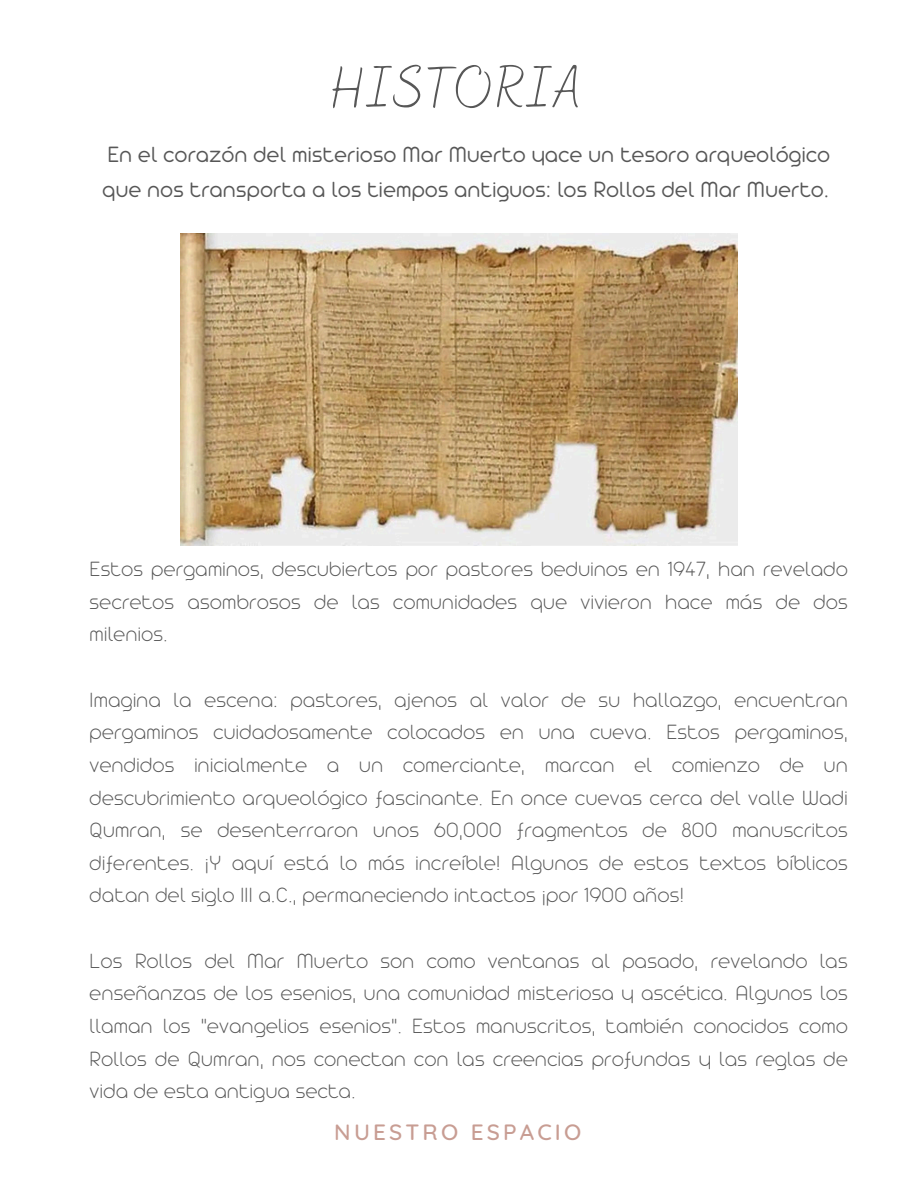
<style>
.page{position:relative;width:918px;height:1188px;background:#fff}
.page>*{position:absolute;margin:0;border:0;box-sizing:border-box;transform-origin:0 0}
.t1{font:100 59.85px "Bakerie Smooth";letter-spacing:.005em;color:#575757}
.t2{font:300 23.85px/34.8px "Arista Pro";letter-spacing:.02em;color:#575757}
.t3{font:500 22.5px "Quicksand";letter-spacing:.14em;color:#c89d93}
.t4{font:200 22.35px/32.7px "Arista Pro";letter-spacing:.02em;color:#575757;text-align:justify}
</style>
<div class="page">
<img style="left:181px;top:234px;width:556px;height:311px">
<p class="t1" style="left:331px;top:53px;width:256px">HISTORIA</p>
<h1 class="t2" style="left:103px;top:139px;width:729px">En el corazón del misterioso Mar Muerto yace un tesoro arqueológico que nos transporta a los tiempos antiguos: los Rollos del Mar Muerto.</h1>
<p class="t4" style="left:90px;top:555px;width:760px">Estos pergaminos, descubiertos por pastores beduinos en 1947, han revelado secretos asombrosos de las comunidades que vivieron hace más de dos milenios.</p>
<p class="t4" style="left:90px;top:685px;width:760px">Imagina la escena: pastores, ajenos al valor de su hallazgo, encuentran pergaminos cuidadosamente colocados en una cueva. Estos pergaminos, vendidos inicialmente a un comerciante, marcan el comienzo de un descubrimiento arqueológico fascinante. En once cuevas cerca del valle Wadi Qumran, se desenterraron unos 60,000 fragmentos de 800 manuscritos diferentes. ¡Y aquí está lo más increíble! Algunos de estos textos bíblicos datan del siglo III a.C., permaneciendo intactos ¡por 1900 años!</p>
<p class="t4" style="left:90px;top:946px;width:760px">Los Rollos del Mar Muerto son como ventanas al pasado, revelando las enseñanzas de los esenios, una comunidad misteriosa y ascética. Algunos los llaman los "evangelios esenios". Estos manuscritos, también conocidos como Rollos de Qumran, nos conectan con las creencias profundas y las reglas de vida de esta antigua secta.</p>
<p class="t3" style="left:334px;top:1118px;width:248px">NUESTRO ESPACIO</p>
</div>
